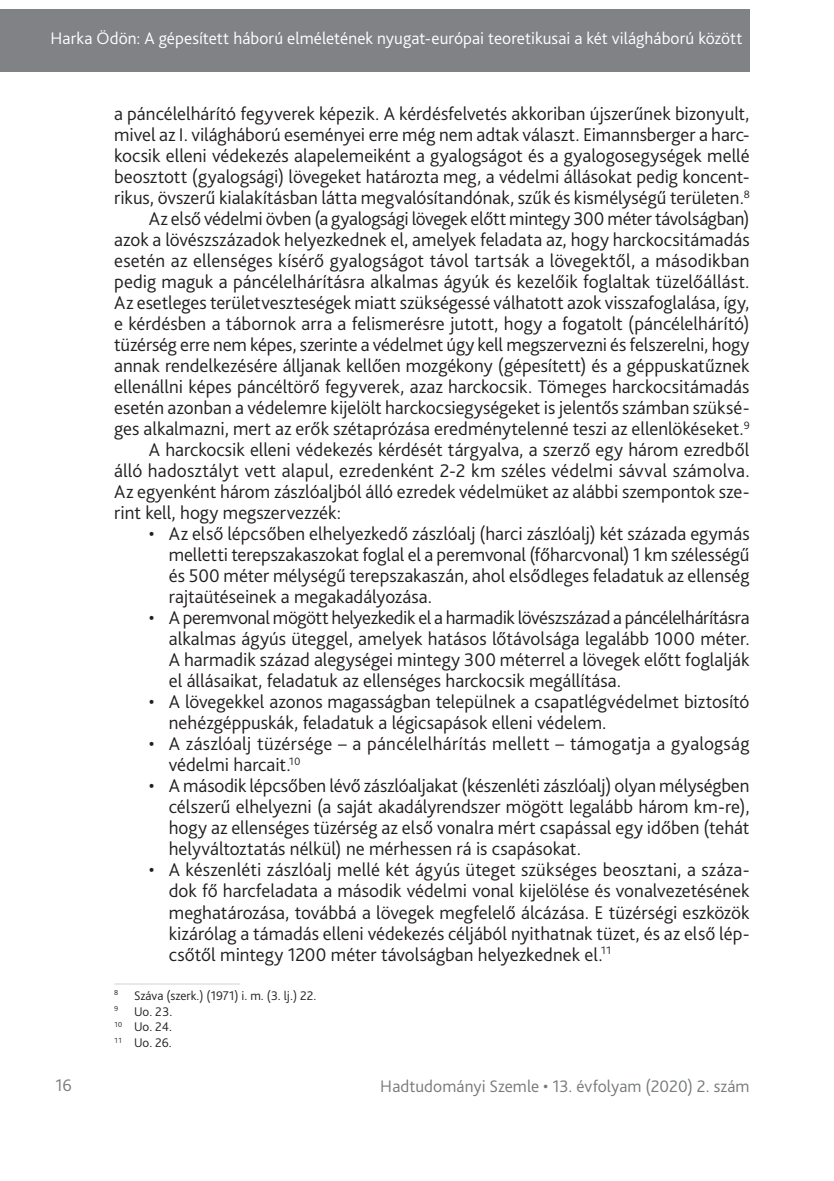
<style>
.page{position:relative;width:834px;height:1181px;background:#fff}
.page>*{position:absolute;margin:0;border:0;box-sizing:border-box;transform-origin:0 0}
._1__Body{font:300 19.25px/21px "Bliss Pro";color:#231f20;text-align:justify}
._2__Body_1st_paragra{font:300 19.25px/21px "Bliss Pro";color:#231f20;text-align:justify}
.t1{font:300 17.5px "Bliss Pro";letter-spacing:.005em;color:#fff}
.t2{font:300 17.5px "Bliss Pro";letter-spacing:.005em;color:#767a7c}
.Lábjegyzet{font:300 13.12px "Bliss Pro";color:#231f20}
</style>
<div class="page">
<div style="left:0;top:9px;width:749px;height:63px;background:#808285"></div>
<hr style="left:114px;top:983px;width:126px;height:1px;background:#d1d2d4">
<p class="t1" style="left:51px;top:27px;width:693px">Harka Ödön: A gépesített háború elméletének nyugat-európai teoretikusai a két világháború között</p>
<p class="_2__Body_1st_paragra" style="left:114px;top:103px;width:637px">a páncélelhárító fegyverek képezik. A kérdésfelvetés akkoriban újszerűnek bizonyult, mivel az I. világháború eseményei erre még nem adtak választ. Eimannsberger a harc&shy;kocsik elleni védekezés alapelemeiként a gyalogságot és a gyalogosegységek mellé beosztott (gyalogsági) lövegeket határozta meg, a védelmi állásokat pedig koncent&shy;rikus, övszerű kialakításban látta megvalósítandónak, szűk és kismélységű területen.<sup>8</sup></p>
<p class="_1__Body" style="left:114px;top:208px;width:637px;text-indent:35px">Az első védelmi övben (a gyalogsági lövegek előtt mintegy 300 méter távolságban) azok a lövészszázadok helyezkednek el, amelyek feladata az, hogy harckocsitámadás esetén az ellenséges kísérő gyalogságot távol tartsák a lövegektől, a másodikban pedig maguk a páncélelhárításra alkalmas ágyúk és kezelőik foglaltak tüzelőállást.<br>Az esetleges területveszteségek miatt szükségessé válhatott azok visszafoglalása, így, e kérdésben a tábornok arra a felismerésre jutott, hogy a fogatolt (páncélelhárító) tüzérség erre nem képes, szerinte a védelmet úgy kell megszervezni és felszerelni, hogy annak rendelkezésére álljanak kellően mozgékony (gépesített) és a géppuskatűznek ellenállni képes páncéltörő fegyverek, azaz harckocsik. Tömeges harckocsitámadás esetén azonban a védelemre kijelölt harckocsiegységeket is jelentős számban szüksé&shy;ges alkalmazni, mert az erők szétaprózása eredménytelenné teszi az ellenlökéseket.<sup>9</sup></p>
<p class="_1__Body" style="left:114px;top:439px;width:637px;text-indent:35px">A harckocsik elleni védekezés kérdését tárgyalva, a szerző egy három ezredből álló hadosztályt vett alapul, ezredenként 2-2 km széles védelmi sávval számolva.<br>Az egyenként három zászlóaljból álló ezredek védelmüket az alábbi szempontok sze&shy;rint kell, hogy megszervezzék:</p>
<p class="_1__Body" style="left:169px;top:523px;width:582px;text-indent:-20px">• Az első lépcsőben elhelyezkedő zászlóalj (harci zászlóalj) két százada egymás melletti terepszakaszokat foglal el a peremvonal (főharcvonal) 1 km szélességű és 500 méter mélységű terepszakaszán, ahol elsődleges feladatuk az ellenség rajtaütéseinek a megakadályozása.</p>
<p class="_1__Body" style="left:169px;top:607px;width:582px;text-indent:-20px">• A peremvonal mögött helyezkedik el a harmadik lövészszázad a páncélelhárításra alkalmas ágyús üteggel, amelyek hatásos lőtávolsága legalább 1000 méter.<br>A harmadik század alegységei mintegy 300 méterrel a lövegek előtt foglalják el állásaikat, feladatuk az ellenséges harckocsik megállítása.</p>
<p class="_1__Body" style="left:169px;top:691px;width:582px;text-indent:-20px">• A lövegekkel azonos magasságban települnek a csapatlégvédelmet biztosító nehézgéppuskák, feladatuk a légicsapások elleni védelem.</p>
<p class="_1__Body" style="left:169px;top:733px;width:582px;text-indent:-20px">• A zászlóalj tüzérsége – a páncélelhárítás mellett – támogatja a gyalogság védelmi harcait.<sup>10</sup></p>
<p class="_1__Body" style="left:169px;top:775px;width:582px;text-indent:-20px">• A második lépcsőben lévő zászlóaljakat (készenléti zászlóalj) olyan mélységben célszerű elhelyezni (a saját akadályrendszer mögött legalább három km-re), hogy az ellenséges tüzérség az első vonalra mért csapással egy időben (tehát helyváltoztatás nélkül) ne mérhessen rá is csapásokat.</p>
<p class="_1__Body" style="left:169px;top:859px;width:582px;text-indent:-20px">• A készenléti zászlóalj mellé két ágyús üteget szükséges beosztani, a száza&shy;dok fő harcfeladata a második védelmi vonal kijelölése és vonalvezetésének meghatározása, továbbá a lövegek megfelelő álcázása. E tüzérségi eszközök kizárólag a támadás elleni védekezés céljából nyithatnak tüzet, és az első lép&shy;csőtől mintegy 1200 méter távolságban helyezkednek el.<sup>11</sup></p>
<p class="Lábjegyzet" style="left:114px;top:987px;width:203px"><sup>8</sup> Száva (szerk.) (1971) i. m. (3. lj.) 22.</p>
<p class="Lábjegyzet" style="left:114px;top:1003px;width:60px"><sup>9</sup> Uo. 23.</p>
<p class="Lábjegyzet" style="left:114px;top:1018px;width:59px"><sup>10</sup> Uo. 24.</p>
<p class="Lábjegyzet" style="left:114px;top:1034px;width:59px"><sup>11</sup> Uo. 26.</p>
<p class="t2" style="left:55px;top:1074px;width:18px">16</p>
<p class="t2" style="left:380px;top:1075px;width:371px">Hadtudományi Szemle • 13. évfolyam (2020) 2. szám</p>
</div>
